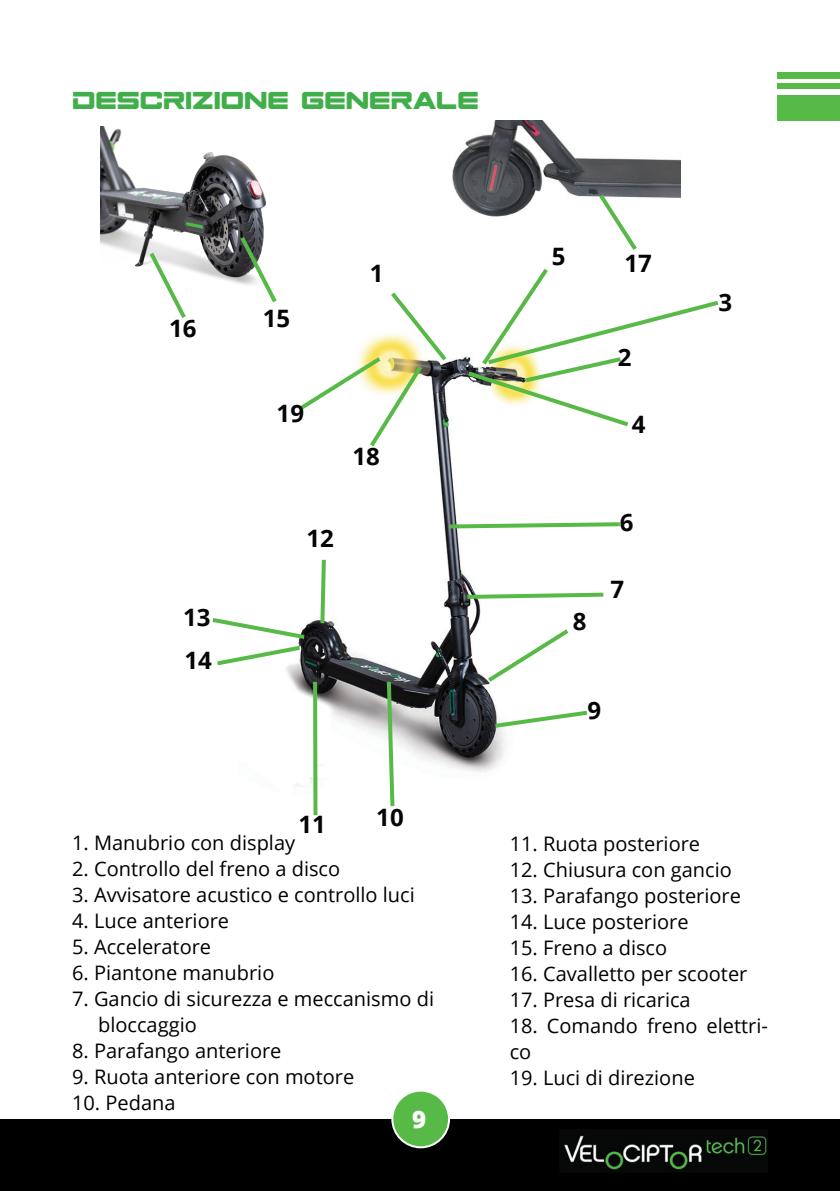
<style>
.page{position:relative;width:840px;height:1191px;background:#fff}
.page>*{position:absolute;margin:0;border:0;box-sizing:border-box;transform-origin:0 0}
.t1{font:34px "Space Ranger";color:#40ae49}
.t2{font:700 24px "Open Sans";color:#040505}
.t3{font:800 24px "Open Sans";color:#fff}
.t4{font:20px/26px "Open Sans";color:#000001}
</style>
<div class="page">
<div style="left:0;top:1119px;width:839px;height:72px;background:#000001"></div>
<div style="left:392px;top:1090px;width:57px;height:57px;background:#57ba47;border-radius:50%"></div>
<div style="left:391px;top:1089px;width:59px;height:59px;border:2px solid #fff;border-radius:50%"></div>
<div style="left:776px;top:72px;width:63px;height:48px;background:#57ba47"></div>
<hr style="left:776px;top:79px;width:63px;height:4px;background:#fff">
<div style="left:776px;top:89px;width:63px;height:6px;background:#fff"></div>
<img style="left:564px;top:1135px;width:203px;height:35px">
<img style="left:452px;top:120px;width:228px;height:97px">
<img style="left:286px;top:358px;width:220px;height:458px">
<svg style="left:490px;top:708px;width:98px;height:22px"></svg>
<svg style="left:463px;top:268px;width:256px;height:161px"></svg>
<svg style="left:445px;top:520px;width:175px;height:10px"></svg>
<svg style="left:463px;top:590px;width:141px;height:11px"></svg>
<svg style="left:483px;top:625px;width:86px;height:60px"></svg>
<svg style="left:384px;top:678px;width:12px;height:132px"></svg>
<svg style="left:313px;top:682px;width:4px;height:133px"></svg>
<svg style="left:212px;top:615px;width:96px;height:53px"></svg>
<svg style="left:595px;top:190px;width:45px;height:60px"></svg>
<svg style="left:318px;top:556px;width:10px;height:71px"></svg>
<img style="left:100px;top:126px;width:167px;height:157px">
<svg style="left:146px;top:248px;width:43px;height:70px"></svg>
<svg style="left:237px;top:232px;width:40px;height:71px"></svg>
<svg style="left:295px;top:292px;width:155px;height:159px"></svg>
<h1 class="t1" style="left:72px;top:86px;width:408px">Descrizione generale</h1>
<p class="t2" style="left:169px;top:311px;width:29px">16</p>
<p class="t2" style="left:183px;top:600px;width:29px">13</p>
<p class="t2" style="left:184px;top:643px;width:29px">14</p>
<p class="t2" style="left:262px;top:301px;width:29px">15</p>
<p class="t2" style="left:369px;top:256px;width:15px">1</p>
<p class="t2" style="left:276px;top:397px;width:29px">19</p>
<p class="t2" style="left:352px;top:439px;width:29px">18</p>
<p class="t2" style="left:306px;top:521px;width:29px">12</p>
<p class="t2" style="left:298px;top:808px;width:29px">11</p>
<p class="t2" style="left:376px;top:800px;width:29px">10</p>
<p class="t4" style="left:72px;top:828px;width:224px">1. Manubrio con display</p>
<p class="t4" style="left:72px;top:854px;width:269px">2. Controllo del freno a disco</p>
<p class="t4" style="left:72px;top:880px;width:344px">3. Avvisatore acustico e controllo luci</p>
<p class="t4" style="left:72px;top:906px;width:158px">4. Luce anteriore</p>
<p class="t4" style="left:72px;top:932px;width:140px">5. Acceleratore</p>
<p class="t4" style="left:72px;top:958px;width:204px">6. Piantone manubrio</p>
<p class="t4" style="left:98px;top:984px;width:337px;text-indent:-26px">7. Gancio di sicurezza e meccanismo di bloccaggio</p>
<p class="t4" style="left:72px;top:1036px;width:211px">8. Parafango anteriore</p>
<p class="t4" style="left:72px;top:1062px;width:283px">9. Ruota anteriore con motore</p>
<p class="t4" style="left:72px;top:1088px;width:105px">10. Pedana</p>
<p class="t3" style="left:412px;top:1101px;width:16px">9</p>
<p class="t2" style="left:551px;top:239px;width:15px">5</p>
<p class="t2" style="left:624px;top:247px;width:29px">17</p>
<p class="t2" style="left:617px;top:340px;width:15px">2</p>
<p class="t2" style="left:631px;top:407px;width:15px">4</p>
<p class="t2" style="left:572px;top:604px;width:15px">8</p>
<p class="t2" style="left:619px;top:505px;width:15px">6</p>
<p class="t2" style="left:610px;top:573px;width:15px">7</p>
<p class="t2" style="left:587px;top:693px;width:15px">9</p>
<p class="t2" style="left:718px;top:285px;width:15px">3</p>
<p class="t4" style="left:509px;top:830px;width:192px">11. Ruota posteriore</p>
<p class="t4" style="left:509px;top:856px;width:224px">12. Chiusura con gancio</p>
<p class="t4" style="left:509px;top:882px;width:233px">13. Parafango posteriore</p>
<p class="t4" style="left:509px;top:908px;width:180px">14. Luce posteriore</p>
<p class="t4" style="left:509px;top:934px;width:159px">15. Freno a disco</p>
<p class="t4" style="left:509px;top:960px;width:239px">16. Cavalletto per scooter</p>
<p class="t4" style="left:509px;top:986px;width:182px">17. Presa di ricarica</p>
<p class="t4" style="left:509px;top:1012px;width:259px">18. Comando freno elettri&shy;co</p>
<p class="t4" style="left:509px;top:1064px;width:187px">19. Luci di direzione</p>
</div>
